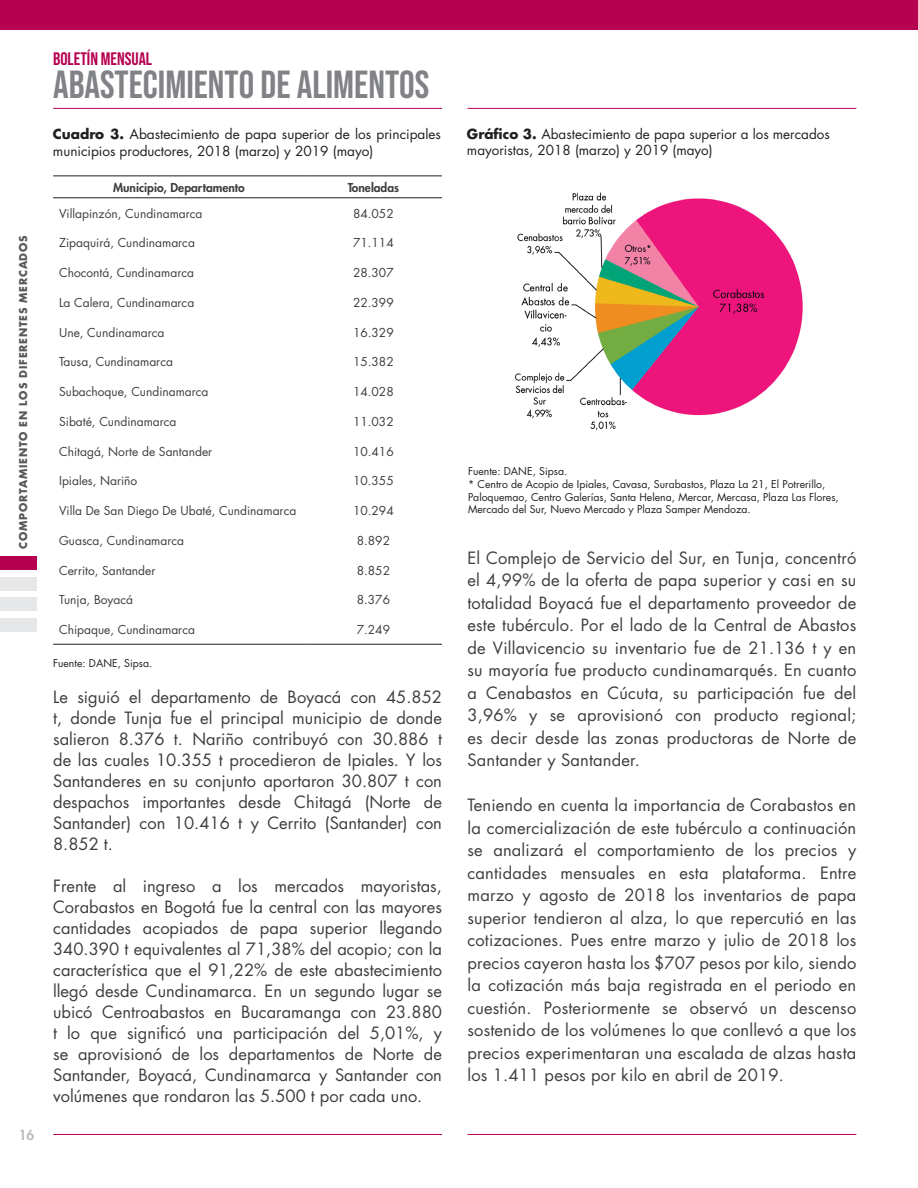
<style>
.page{position:relative;width:918px;height:1188px;background:#fff}
.page>*{position:absolute;margin:0;border:0;box-sizing:border-box;transform-origin:0 0}
.t1{font:39px "Bebas Neue";color:#808285}
.t2{font:18px "Bebas Neue";color:#b60150}
.t3{font:16.5px/22.5px "Futura Std";letter-spacing:.01em;color:#3e3e3f;text-align:justify}
.t4{font:13.5px/16.2px "Futura Std";color:#231f20}
.t5{font:800 13.5px "Futura Std";color:#bcbdc0}
.t6{font:12px "Futura Std";color:#3e3e3f}
.t7{font:800 12px "Futura Std";color:#3e3e3f}
.t8{font:10.5px/12.6px "Futura Std";color:#231f20}
.t9{font:700 10.5px "Futura Std";letter-spacing:.075em;color:#57585a}
.s1{font-weight:700}
</style>
<div class="page">
<hr style="left:53px;top:1134px;width:389px;height:1px;background:#b60150">
<hr style="left:468px;top:1134px;width:388px;height:1px;background:#b60150">
<hr style="left:53px;top:108px;width:389px;height:1px;background:#b60150">
<hr style="left:468px;top:108px;width:388px;height:1px;background:#b60150">
<div style="left:0;top:0;width:918px;height:30px;background:#b60150"></div>
<div style="left:0;top:556px;width:37px;height:14px;background:#b60150"></div>
<div style="left:0;top:577px;width:37px;height:14px;background:#e6e7e9"></div>
<div style="left:0;top:597px;width:37px;height:14px;background:#e6e7e9"></div>
<div style="left:0;top:618px;width:37px;height:14px;background:#e6e7e9"></div>
<hr style="left:53px;top:176px;width:252px;height:1px;background:#231f20">
<hr style="left:305px;top:176px;width:137px;height:1px;background:#231f20">
<hr style="left:53px;top:197px;width:252px;height:1px;background:#231f20">
<hr style="left:305px;top:197px;width:137px;height:1px;background:#231f20">
<hr style="left:53px;top:644px;width:252px;height:1px;background:#231f20">
<hr style="left:305px;top:644px;width:137px;height:1px;background:#231f20">
<img style="left:515px;top:192px;width:287px;height:239px">
<p class="t9" style="left:16px;top:549px;width:315px;rotate:-90deg">COMPORTAMIENTO EN LOS DIFERENTES MERCADOS</p>
<p class="t5" style="left:19px;top:1127px;width:17px">16</p>
<p class="t2" style="left:53px;top:49px;width:100px">BOLETÍN MENSUAL</p>
<h1 class="t1" style="left:53px;top:63px;width:378px">ABASTECIMIENTO DE ALIMENTOS</h1>
<p class="t4" style="left:53px;top:127px;width:390px"><span class="s1">Cuadro 3.</span> Abastecimiento de papa superior de los principales municipios productores, 2018 (marzo) y 2019 (mayo)</p>
<p class="t7" style="left:113px;top:180px;width:133px">Municipio, Departamento</p>
<p class="t7" style="left:348px;top:180px;width:53px">Toneladas</p>
<p class="t6" style="left:59px;top:206px;width:145px">Villapinzón, Cundinamarca</p>
<p class="t6" style="left:353px;top:206px;width:42px">84.052</p>
<p class="t6" style="left:59px;top:235px;width:137px">Zipaquirá, Cundinamarca</p>
<p class="t6" style="left:353px;top:235px;width:42px">71.114</p>
<p class="t6" style="left:59px;top:265px;width:136px">Chocontá, Cundinamarca</p>
<p class="t6" style="left:353px;top:265px;width:42px">28.307</p>
<p class="t6" style="left:59px;top:295px;width:137px">La Calera, Cundinamarca</p>
<p class="t6" style="left:353px;top:295px;width:42px">22.399</p>
<p class="t6" style="left:59px;top:325px;width:107px">Une, Cundinamarca</p>
<p class="t6" style="left:353px;top:325px;width:42px">16.329</p>
<p class="t6" style="left:59px;top:354px;width:115px">Tausa, Cundinamarca</p>
<p class="t6" style="left:353px;top:354px;width:42px">15.382</p>
<p class="t6" style="left:59px;top:384px;width:151px">Subachoque, Cundinamarca</p>
<p class="t6" style="left:353px;top:384px;width:42px">14.028</p>
<p class="t6" style="left:59px;top:414px;width:119px">Sibaté, Cundinamarca</p>
<p class="t6" style="left:353px;top:414px;width:42px">11.032</p>
<p class="t6" style="left:59px;top:444px;width:155px">Chitagá, Norte de Santander</p>
<p class="t6" style="left:353px;top:444px;width:42px">10.416</p>
<p class="t6" style="left:59px;top:473px;width:80px">Ipiales, Nariño</p>
<p class="t6" style="left:353px;top:473px;width:42px">10.355</p>
<p class="t6" style="left:59px;top:503px;width:239px">Villa De San Diego De Ubaté, Cundinamarca</p>
<p class="t6" style="left:353px;top:503px;width:42px">10.294</p>
<p class="t6" style="left:59px;top:533px;width:126px">Guasca, Cundinamarca</p>
<p class="t6" style="left:357px;top:533px;width:35px">8.892</p>
<p class="t6" style="left:59px;top:563px;width:98px">Cerrito, Santander</p>
<p class="t6" style="left:357px;top:563px;width:35px">8.852</p>
<p class="t6" style="left:59px;top:592px;width:75px">Tunja, Boyacá</p>
<p class="t6" style="left:357px;top:592px;width:35px">8.376</p>
<p class="t6" style="left:59px;top:622px;width:137px">Chipaque, Cundinamarca</p>
<p class="t6" style="left:357px;top:622px;width:35px">7.249</p>
<p class="t8" style="left:53px;top:657px;width:101px">Fuente: DANE, Sipsa.</p>
<p class="t3" style="left:53px;top:686px;width:390px;line-height:21px">Le siguió el departamento de Boyacá con 45.852 t, donde Tunja fue el principal municipio de donde salieron 8.376 t. Nariño contribuyó con 30.886 t de las cuales 10.355 t procedieron de Ipiales. Y los Santanderes en su conjunto aportaron 30.807 t con despachos importantes desde Chitagá (Norte de Santander) con 10.416 t y Cerrito (Santander) con 8.852 t.</p>
<p class="t3" style="left:53px;top:875px;width:390px;line-height:21px">Frente al ingreso a los mercados mayoristas, Corabastos en Bogotá fue la central con las mayores cantidades acopiados de papa superior llegando 340.390 t equivalentes al 71,38% del acopio; con la característica que el 91,22% de este abastecimiento llegó desde Cundinamarca. En un segundo lugar se ubicó Centroabastos en Bucaramanga con 23.880 t lo que significó una participación del 5,01%, y se aprovisionó de los departamentos de Norte de Santander, Boyacá, Cundinamarca y Santander con volúmenes que rondaron las 5.500 t por cada uno.</p>
<p class="t4" style="left:467px;top:126px;width:364px"><span class="s1">Gráfico 3.</span> Abastecimiento de papa superior a los mercados mayoristas, 2018 (marzo) y 2019 (mayo)</p>
<p class="t8" style="left:468px;top:465px;width:372px">Fuente: DANE, Sipsa.<br>* Centro de Acopio de Ipiales, Cavasa, Surabastos, Plaza La 21, El Potrerillo, Paloquemao, Centro Galerías, Santa Helena, Mercar, Mercasa, Plaza Las Flores, Mercado del Sur, Nuevo Mercado y Plaza Samper Mendoza.</p>
<p class="t3" style="left:468px;top:547px;width:390px">El Complejo de Servicio del Sur, en Tunja, concentró el 4,99% de la oferta de papa superior y casi en su totalidad Boyacá fue el departamento proveedor de este tubérculo. Por el lado de la Central de Abastos de Villavicencio su inventario fue de 21.136 t y en su mayoría fue producto cundinamarqués. En cuanto a Cenabastos en Cúcuta, su participación fue del 3,96% y se aprovisionó con producto regional; es decir desde las zonas productoras de Norte de Santander y Santander.</p>
<p class="t3" style="left:468px;top:794px;width:390px">Teniendo en cuenta la importancia de Corabastos en la comercialización de este tubérculo a continuación se analizará el comportamiento de los precios y cantidades mensuales en esta plataforma. Entre marzo y agosto de 2018 los inventarios de papa superior tendieron al alza, lo que repercutió en las cotizaciones. Pues entre marzo y julio de 2018 los precios cayeron hasta los $707 pesos por kilo, siendo la cotización más baja registrada en el periodo en cuestión. Posteriormente se observó un descenso sostenido de los volúmenes lo que conllevó a que los precios experimentaran una escalada de alzas hasta los 1.411 pesos por kilo en abril de 2019.</p>
</div>
